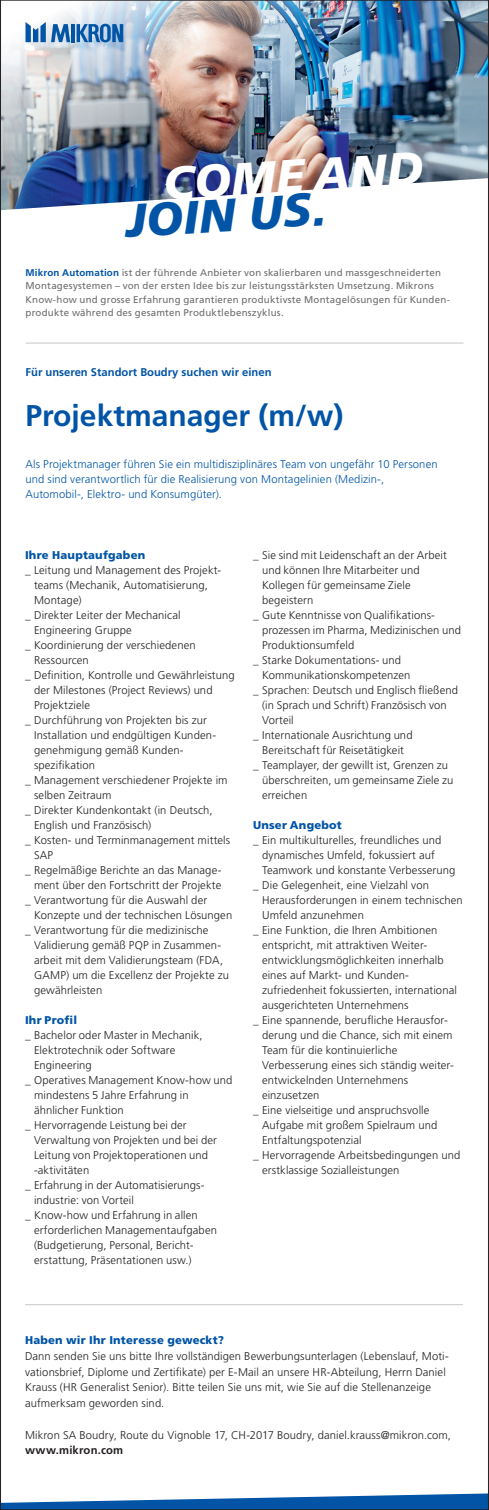
<style>
.page{position:relative;width:489px;height:1510px;background:#fff}
.page>*{position:absolute;margin:0;border:0;box-sizing:border-box;transform-origin:0 0}
.t1{font:italic 900 46.35px "Frutiger LT Std";color:#fff}
.t2{font:italic 900 46.35px "Frutiger LT Std";color:#0154a6}
.t3{font:700 30px "Frutiger LT Std";color:#0154a6}
.t4{font:300 11.25px/15.8px "Frutiger LT Std";letter-spacing:.01em;color:#231f20}
.t5{font:300 11.25px/15px "Frutiger LT Std";letter-spacing:.01em;color:#0155a3}
.t6{font:900 11.25px "Frutiger LT Std";letter-spacing:.02em;color:#0154a6}
.t7{font:700 11.25px "Frutiger LT Std";color:#0154a6}
.t8{font:700 11.25px "Frutiger LT Std";letter-spacing:.015em;color:#231f20}
.t9{font:9.75px/13.5px "Frutiger LT Std";letter-spacing:.02em;color:#6c6d70}
.s1{font-weight:700;color:#0154a6}
</style>
<div class="page">
<svg style="left:2px;top:1493px;width:485px;height:14px"></svg>
<hr style="left:25px;top:1304px;width:438px;height:1px;background:#c7c8ca">
<hr style="left:26px;top:343px;width:437px;height:1px;background:#c7c8ca">
<img style="left:387px;top:2px;width:100px;height:183px">
<img style="left:2px;top:2px;width:385px;height:208px">
<svg style="left:26px;top:22px;width:44px;height:20px"></svg>
<hr style="left:71px;top:24px;width:3px;height:18px;background:#0154a6">
<svg style="left:77px;top:24px;width:46px;height:18px"></svg>
<h1 class="t1" style="left:162px;top:155px;width:262px;rotate:-3deg">COME AND</h1>
<h1 class="t2" style="left:124px;top:193px;width:203px;rotate:-3deg">JOIN US.</h1>
<p class="t9" style="left:26px;top:266px;width:426px"><span class="s1">Mikron Automation</span> ist der führende Anbieter von skalierbaren und massgeschneiderten Montagesystemen – von der ersten Idee bis zur leistungsstärksten Umsetzung. Mikrons Know-how und grosse Erfahrung garantieren produktivste Montagelösungen für Kunden&shy;produkte während des gesamten Produktlebenszyklus.</p>
<p class="t7" style="left:26px;top:365px;width:248px">Für unseren Standort Boudry suchen wir einen</p>
<h2 class="t3" style="left:26px;top:398px;width:319px">Projektmanager (m/w)</h2>
<p class="t5" style="left:26px;top:456px;width:414px">Als Projektmanager führen Sie ein multidisziplinäres Team von ungefähr 10 Personen und sind verantwortlich für die Realisierung von Montagelinien (Medizin-,<br>Automobil-, Elektro- und Konsumgüter).</p>
<p class="t6" style="left:25px;top:548px;width:122px">Ihre Hauptaufgaben</p>
<p class="t4" style="left:25px;top:562px;width:198px">_ Leitung und Management des Projekt-</p>
<p class="t4" style="left:34px;top:577px;width:175px">teams (Mechanik, Automatisierung,</p>
<p class="t4" style="left:34px;top:592px;width:49px">Montage)</p>
<p class="t4" style="left:25px;top:607px;width:157px">_ Direkter Leiter der Mechanical</p>
<p class="t4" style="left:34px;top:622px;width:99px">Engineering Gruppe</p>
<p class="t4" style="left:25px;top:637px;width:172px">_ Koordinierung der verschiedenen</p>
<p class="t4" style="left:34px;top:652px;width:56px">Ressourcen</p>
<p class="t4" style="left:25px;top:667px;width:211px">_ Definition, Kontrolle und Gewährleistung</p>
<p class="t4" style="left:34px;top:682px;width:180px">der Milestones (Project Reviews) und</p>
<p class="t4" style="left:34px;top:697px;width:58px">Projektziele</p>
<p class="t4" style="left:25px;top:712px;width:183px">_ Durchführung von Projekten bis zur</p>
<p class="t4" style="left:34px;top:727px;width:184px">Installation und endgültigen Kunden-</p>
<p class="t4" style="left:34px;top:742px;width:151px">genehmigung gemäß Kunden-</p>
<p class="t4" style="left:34px;top:757px;width:63px">spezifikation</p>
<p class="t4" style="left:25px;top:772px;width:204px">_ Management verschiedener Projekte im</p>
<p class="t4" style="left:34px;top:787px;width:79px">selben Zeitraum</p>
<p class="t4" style="left:25px;top:802px;width:189px">_ Direkter Kundenkontakt (in Deutsch,</p>
<p class="t4" style="left:34px;top:817px;width:119px">English und Französisch)</p>
<p class="t4" style="left:25px;top:832px;width:207px">_ Kosten- und Terminmanagement mittels</p>
<p class="t4" style="left:34px;top:847px;width:21px">SAP</p>
<p class="t4" style="left:25px;top:862px;width:198px">_ Regelmäßige Berichte an das Manage-</p>
<p class="t4" style="left:34px;top:877px;width:189px">ment über den Fortschritt der Projekte</p>
<p class="t4" style="left:25px;top:892px;width:184px">_ Verantwortung für die Auswahl der</p>
<p class="t4" style="left:34px;top:907px;width:200px">Konzepte und der technischen Lösungen</p>
<p class="t4" style="left:25px;top:922px;width:185px">_ Verantwortung für die medizinische</p>
<p class="t4" style="left:34px;top:937px;width:189px">Validierung gemäß PQP in Zusammen-</p>
<p class="t4" style="left:34px;top:952px;width:191px">arbeit mit dem Validierungsteam (FDA,</p>
<p class="t4" style="left:34px;top:967px;width:197px">GAMP) um die Excellenz der Projekte zu</p>
<p class="t4" style="left:34px;top:982px;width:70px">gewährleisten</p>
<p class="t6" style="left:25px;top:1013px;width:54px">Ihr Profil</p>
<p class="t4" style="left:25px;top:1027px;width:179px">_ Bachelor oder Master in Mechanik,</p>
<p class="t4" style="left:34px;top:1042px;width:143px">Elektrotechnik oder Software</p>
<p class="t4" style="left:34px;top:1057px;width:59px">Engineering</p>
<p class="t4" style="left:25px;top:1072px;width:209px">_ Operatives Management Know-how und</p>
<p class="t4" style="left:34px;top:1087px;width:156px">mindestens 5 Jahre Erfahrung in</p>
<p class="t4" style="left:34px;top:1102px;width:91px">ähnlicher Funktion</p>
<p class="t4" style="left:25px;top:1117px;width:163px">_ Hervorragende Leistung bei der</p>
<p class="t4" style="left:34px;top:1132px;width:185px">Verwaltung von Projekten und bei der</p>
<p class="t4" style="left:34px;top:1147px;width:176px">Leitung von Projektoperationen und</p>
<p class="t4" style="left:34px;top:1162px;width:57px">-aktivitäten</p>
<p class="t4" style="left:25px;top:1177px;width:181px">_ Erfahrung in der Automatisierungs-</p>
<p class="t4" style="left:34px;top:1192px;width:101px">industrie: von Vorteil</p>
<p class="t4" style="left:25px;top:1207px;width:174px">_ Know-how und Erfahrung in allen</p>
<p class="t4" style="left:34px;top:1222px;width:185px">erforderlichen Managementaufgaben</p>
<p class="t4" style="left:34px;top:1237px;width:161px">(Budgetierung, Personal, Bericht-</p>
<p class="t4" style="left:34px;top:1252px;width:159px">erstattung, Präsentationen usw.)</p>
<p class="t4" style="left:253px;top:547px;width:195px">_ Sie sind mit Leidenschaft an der Arbeit</p>
<p class="t4" style="left:262px;top:562px;width:159px">und können Ihre Mitarbeiter und</p>
<p class="t4" style="left:262px;top:577px;width:150px">Kollegen für gemeinsame Ziele</p>
<p class="t4" style="left:262px;top:592px;width:53px">begeistern</p>
<p class="t4" style="left:253px;top:607px;width:184px">_ Gute Kenntnisse von Qualifikations-</p>
<p class="t4" style="left:262px;top:622px;width:201px">prozessen im Pharma, Medizinischen und</p>
<p class="t4" style="left:262px;top:637px;width:94px">Produktionsumfeld</p>
<p class="t4" style="left:253px;top:652px;width:150px">_ Starke Dokumentations- und</p>
<p class="t4" style="left:262px;top:667px;width:150px">Kommunikationskompetenzen</p>
<p class="t4" style="left:253px;top:682px;width:207px">_ Sprachen: Deutsch und Englisch fließend</p>
<p class="t4" style="left:262px;top:697px;width:186px">(in Sprach und Schrift) Französisch von</p>
<p class="t4" style="left:262px;top:712px;width:33px">Vorteil</p>
<p class="t4" style="left:253px;top:727px;width:161px">_ Internationale Ausrichtung und</p>
<p class="t4" style="left:262px;top:742px;width:144px">Bereitschaft für Reisetätigkeit</p>
<p class="t4" style="left:253px;top:757px;width:197px">_ Teamplayer, der gewillt ist, Grenzen zu</p>
<p class="t4" style="left:262px;top:772px;width:193px">überschreiten, um gemeinsame Ziele zu</p>
<p class="t4" style="left:262px;top:787px;width:47px">erreichen</p>
<p class="t6" style="left:253px;top:818px;width:90px">Unser Angebot</p>
<p class="t4" style="left:253px;top:832px;width:190px">_ Ein multikulturelles, freundliches und</p>
<p class="t4" style="left:262px;top:847px;width:174px">dynamisches Umfeld, fokussiert auf</p>
<p class="t4" style="left:262px;top:862px;width:195px">Teamwork und konstante Verbesserung</p>
<p class="t4" style="left:253px;top:877px;width:177px">_ Die Gelegenheit, eine Vielzahl von</p>
<p class="t4" style="left:262px;top:892px;width:202px">Herausforderungen in einem technischen</p>
<p class="t4" style="left:262px;top:907px;width:103px">Umfeld anzunehmen</p>
<p class="t4" style="left:253px;top:922px;width:186px">_ Eine Funktion, die Ihren Ambitionen</p>
<p class="t4" style="left:262px;top:937px;width:167px">entspricht, mit attraktiven Weiter-</p>
<p class="t4" style="left:262px;top:952px;width:183px">entwicklungsmöglichkeiten innerhalb</p>
<p class="t4" style="left:262px;top:967px;width:149px">eines auf Markt- und Kunden-</p>
<p class="t4" style="left:262px;top:982px;width:196px">zufriedenheit fokussierten, international</p>
<p class="t4" style="left:262px;top:997px;width:148px">ausgerichteten Unternehmens</p>
<p class="t4" style="left:253px;top:1012px;width:196px">_ Eine spannende, berufliche Herausfor-</p>
<p class="t4" style="left:262px;top:1027px;width:192px">derung und die Chance, sich mit einem</p>
<p class="t4" style="left:262px;top:1042px;width:137px">Team für die kontinuierliche</p>
<p class="t4" style="left:262px;top:1057px;width:193px">Verbesserung eines sich ständig weiter-</p>
<p class="t4" style="left:262px;top:1072px;width:148px">entwickelnden Unternehmens</p>
<p class="t4" style="left:262px;top:1087px;width:59px">einzusetzen</p>
<p class="t4" style="left:253px;top:1102px;width:178px">_ Eine vielseitige und anspruchsvolle</p>
<p class="t4" style="left:262px;top:1117px;width:177px">Aufgabe mit großem Spielraum und</p>
<p class="t4" style="left:262px;top:1132px;width:101px">Entfaltungspotenzial</p>
<p class="t4" style="left:253px;top:1147px;width:209px">_ Hervorragende Arbeitsbedingungen und</p>
<p class="t4" style="left:262px;top:1162px;width:139px">erstklassige Sozialleistungen</p>
<p class="t6" style="left:25px;top:1333px;width:201px">Haben wir Ihr Interesse geweckt?</p>
<p class="t4" style="left:25px;top:1348px;width:425px">Dann senden Sie uns bitte Ihre vollständigen Bewerbungsunterlagen (Lebenslauf, Moti&shy;vationsbrief, Diplome und Zertifikate) per E-Mail an unsere HR-Abteilung, Herrn Daniel Krauss (HR Generalist Senior). Bitte teilen Sie uns mit, wie Sie auf die Stellenanzeige aufmerksam geworden sind.</p>
<p class="t4" style="left:25px;top:1427px;width:427px">Mikron SA Boudry, Route du Vignoble 17, CH-2017 Boudry, daniel.krauss@mikron.com,</p>
<p class="t8" style="left:25px;top:1443px;width:100px">www.mikron.com</p>
</div>
